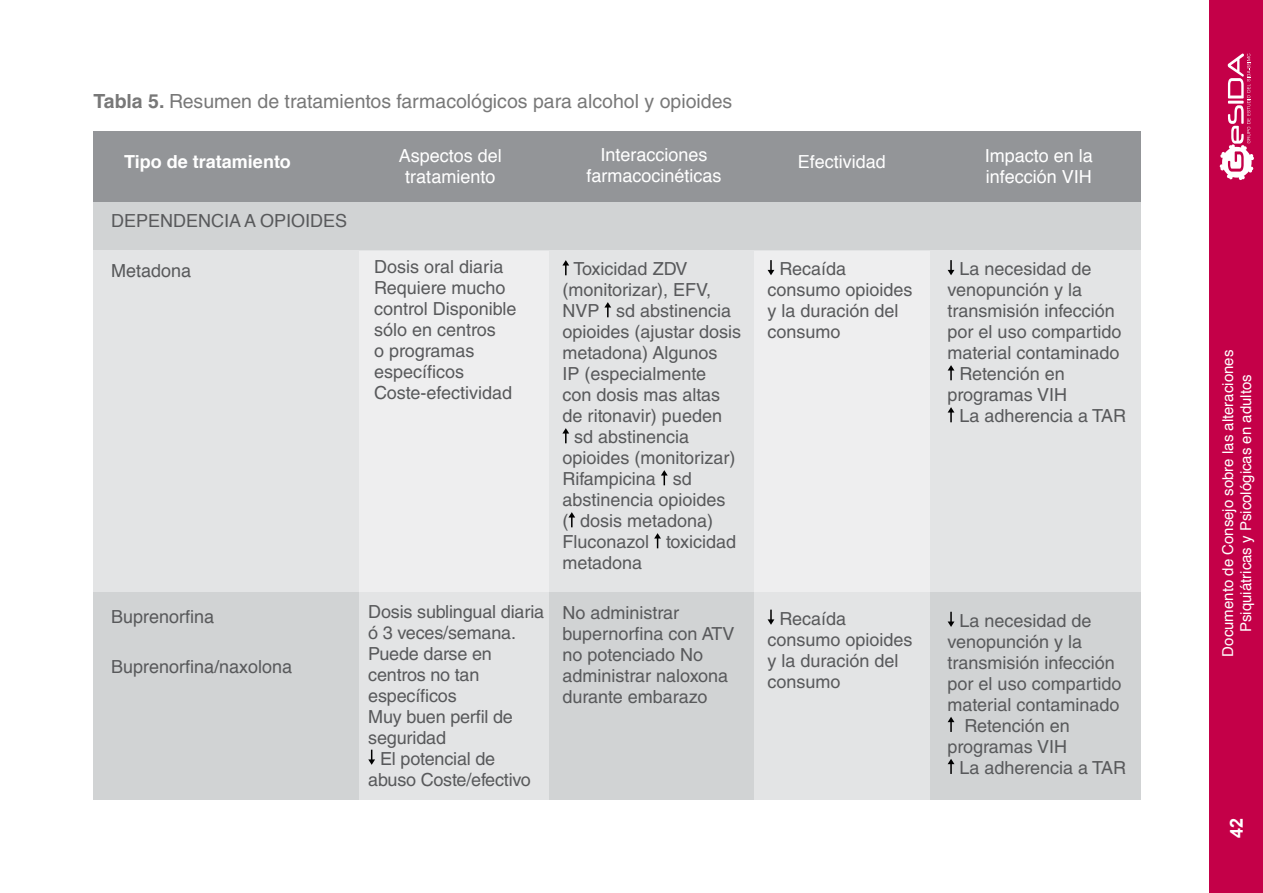
<style>
.page{position:relative;width:1263px;height:893px;background:#fff}
.page>*{position:absolute;margin:0;border:0;box-sizing:border-box;transform-origin:0 0}
.t1{font:19.5px "Helvetica LT Std";color:#787878}
.t2{font:18px/21px "Helvetica LT Std";color:#58595b}
.t3{font:18px/21.6px "Helvetica";color:#fff;text-align:center}
.t4{font:18px "Helvetica";color:#58595b}
.t5{font:700 18px "Helvetica";color:#fff}
.t6{font:700 18px "Arial";color:#fff}
.t7{font:15px/18px "Helvetica";color:#fff;text-align:center}
.s1{font-weight:700}
</style>
<div class="page">
<div style="left:1210px;top:0;width:53px;height:893px;background:#c40048"></div>
<svg style="left:1219px;top:54px;width:35px;height:126px"></svg>
<div style="left:94px;top:131px;width:1047px;height:668px;background:#d1d3d4"></div>
<div style="left:359px;top:251px;width:190px;height:548px;background:#e3e4e5"></div>
<div style="left:754px;top:251px;width:176px;height:548px;background:#e3e4e5"></div>
<div style="left:93px;top:251px;width:1048px;height:341px;background:#e3e4e5"></div>
<div style="left:94px;top:131px;width:1047px;height:70px;background:#939598"></div>
<svg style="left:562px;top:260px;width:7px;height:15px"></svg>
<svg style="left:604px;top:302px;width:7px;height:15px"></svg>
<svg style="left:562px;top:428px;width:7px;height:15px"></svg>
<svg style="left:661px;top:470px;width:7px;height:15px"></svg>
<svg style="left:568px;top:512px;width:7px;height:15px"></svg>
<svg style="left:654px;top:533px;width:7px;height:15px"></svg>
<svg style="left:948px;top:260px;width:6px;height:15px"></svg>
<svg style="left:948px;top:365px;width:6px;height:15px"></svg>
<svg style="left:948px;top:407px;width:6px;height:15px"></svg>
<svg style="left:948px;top:612px;width:6px;height:15px"></svg>
<svg style="left:948px;top:717px;width:6px;height:15px"></svg>
<svg style="left:948px;top:759px;width:6px;height:15px"></svg>
<svg style="left:368px;top:750px;width:7px;height:15px"></svg>
<svg style="left:767px;top:260px;width:7px;height:15px"></svg>
<svg style="left:767px;top:610px;width:7px;height:15px"></svg>
<p class="t1" style="left:94px;top:89px;width:640px"><span class="s1">Tabla 5.</span> Resumen de tratamientos farmacológicos para alcohol y opioides</p>
<p class="t3" style="left:399px;top:145px;width:105px">Aspectos del tratamiento</p>
<p class="t4" style="left:111px;top:207px;width:26px">Dependencia</p>
<p class="t4" style="left:244px;top:207px;width:28px">a opioides</p>
<p class="t4" style="left:111px;top:257px;width:82px">Metadona</p>
<p class="t5" style="left:124px;top:148px;width:168px">Tipo de tratamiento</p>
<p class="t3" style="left:586px;top:144px;width:137px">Interacciones farmacocinéticas</p>
<p class="t3" style="left:798px;top:152px;width:90px">Efectividad</p>
<p class="t3" style="left:985px;top:145px;width:110px;text-align:left">Impacto en la infección VIH</p>
<p class="t2" style="left:374px;top:256px;width:144px">Dosis oral diaria<br>Requiere mucho control Disponible sólo en centros<br>o programas específicos<br>Coste-efectividad</p>
<p class="t2" style="left:767px;top:258px;width:147px;text-indent:12px">Recaída consumo opioides y la duración del consumo</p>
<p class="t2" style="left:573px;top:258px;width:116px">Toxicidad ZDV</p>
<p class="t2" style="left:562px;top:279px;width:150px">(monitorizar), EFV,</p>
<p class="t2" style="left:562px;top:300px;width:170px">NVP sd abstinencia</p>
<p class="t2" style="left:562px;top:321px;width:180px">opioides (ajustar dosis</p>
<p class="t2" style="left:562px;top:342px;width:156px">metadona) Algunos</p>
<p class="t2" style="left:562px;top:363px;width:145px">I P (especialmente</p>
<p class="t2" style="left:562px;top:384px;width:159px">con dosis mas altas</p>
<p class="t2" style="left:562px;top:405px;width:161px">de ritonavir) pueden</p>
<p class="t2" style="left:574px;top:426px;width:117px">sd abstinencia</p>
<p class="t2" style="left:562px;top:447px;width:174px">opioides (monitorizar)</p>
<p class="t2" style="left:562px;top:468px;width:131px">Rifampicina sd</p>
<p class="t2" style="left:562px;top:489px;width:165px">abstinencia opioides</p>
<p class="t2" style="left:562px;top:510px;width:152px">( dosis metadona)</p>
<p class="t2" style="left:562px;top:531px;width:175px">Fluconazol toxicidad</p>
<p class="t2" style="left:562px;top:552px;width:81px">metadona</p>
<p class="t2" style="left:959px;top:258px;width:134px">La necesidad de</p>
<p class="t2" style="left:948px;top:279px;width:136px">venopunción y la</p>
<p class="t2" style="left:948px;top:300px;width:169px">transmisión infección</p>
<p class="t2" style="left:948px;top:321px;width:175px">por el uso compartido</p>
<p class="t2" style="left:948px;top:342px;width:173px">material contaminado</p>
<p class="t2" style="left:959px;top:363px;width:107px">Retención en</p>
<p class="t2" style="left:948px;top:384px;width:121px">programas VI H</p>
<p class="t2" style="left:959px;top:405px;width:166px">La adherencia a TAR</p>
<p class="t4" style="left:111px;top:603px;width:105px">Buprenorfina</p>
<p class="t4" style="left:111px;top:653px;width:183px">Buprenorfina/naxolona</p>
<p class="t2" style="left:368px;top:601px;width:178px">Dosis sublingual diaria</p>
<p class="t2" style="left:368px;top:622px;width:149px">ó 3 veces/semana.</p>
<p class="t2" style="left:368px;top:643px;width:125px">Puede darse en</p>
<p class="t2" style="left:368px;top:664px;width:113px">centros no tan</p>
<p class="t2" style="left:368px;top:685px;width:90px">específicos</p>
<p class="t2" style="left:368px;top:706px;width:146px">Muy buen perfil de</p>
<p class="t2" style="left:368px;top:727px;width:79px">seguridad</p>
<p class="t2" style="left:380px;top:748px;width:117px">El potencial de</p>
<p class="t2" style="left:368px;top:769px;width:164px">abuso Coste/efectivo</p>
<p class="t2" style="left:562px;top:602px;width:174px">No administrar bupernorfina con ATV no potenciado No administrar naloxona durante embarazo</p>
<p class="t2" style="left:959px;top:610px;width:134px">La necesidad de</p>
<p class="t2" style="left:767px;top:608px;width:147px;text-indent:12px">Recaída consumo opioides y la duración del consumo</p>
<p class="t2" style="left:948px;top:631px;width:136px">venopunción y la</p>
<p class="t2" style="left:948px;top:652px;width:169px">transmisión infección</p>
<p class="t2" style="left:948px;top:673px;width:175px">por el uso compartido</p>
<p class="t2" style="left:948px;top:694px;width:173px">material contaminado</p>
<p class="t2" style="left:964px;top:715px;width:107px">Retención en</p>
<p class="t2" style="left:948px;top:736px;width:121px">programas VI H</p>
<p class="t2" style="left:959px;top:757px;width:166px">La adherencia a TAR</p>
<p class="t7" style="left:1219px;top:657px;width:308px;rotate:-90deg">Documento de Consejo sobre las alteraciones<br>Psiquiátricas y Psicológicas en adultos</p>
<p class="t6" style="left:1224px;top:838px;width:22px;rotate:-90deg">42</p>
</div>
